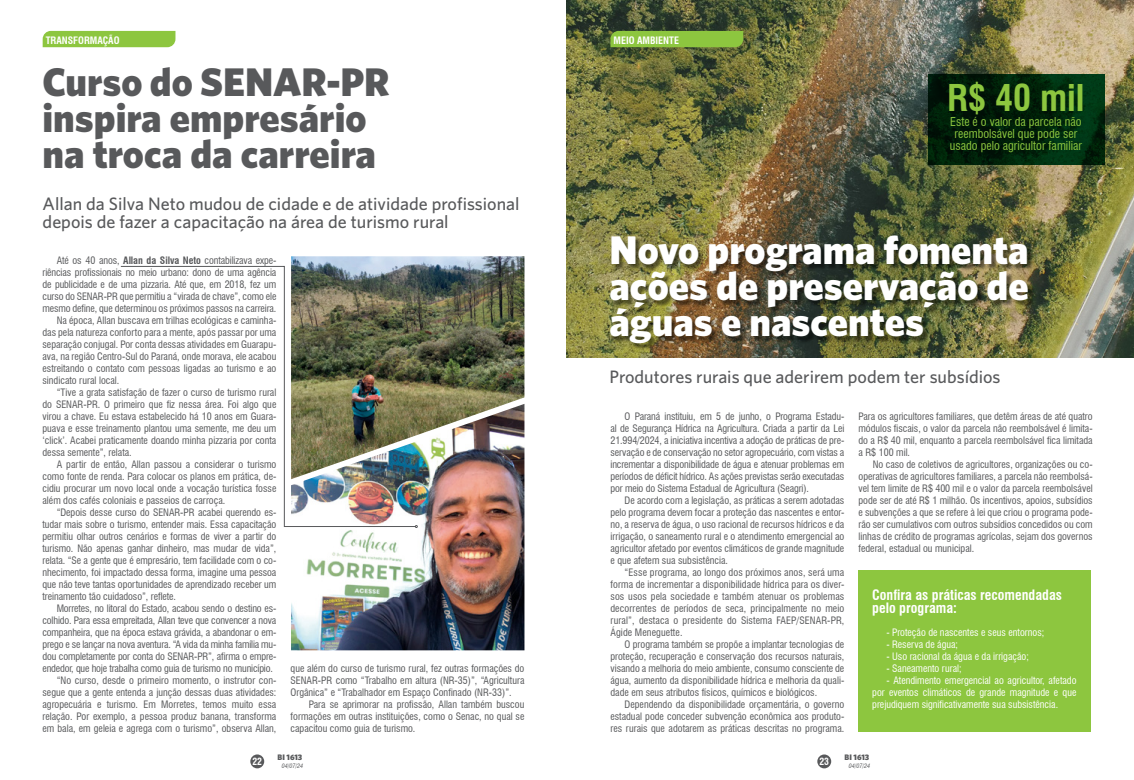
<style>
.page{position:relative;width:1134px;height:780px;background:#fff}
.page>*{position:absolute;margin:0;border:0;box-sizing:border-box;transform-origin:0 0}
.t1{font:900 40px/36px "Whitney HTF";color:#fff;text-align:justify}
.t2{font:900 40px/36px "Whitney HTF";color:#58595b}
.t3{font:700 condensed 36px "Swiss 721 BT";color:#8dc63f}
.t4{font:500 18px/18px "Whitney HTF";color:#58595b}
.t5{font:700 condensed 14px/12.7px "Swiss 721 BT";color:#fff}
.t6{font:condensed 12px/12px "Swiss 721 BT";color:#8dc63f;text-align:center}
.t7{font:condensed 10px/12px "Swiss 721 BT";color:#58595b;text-align:justify}
.t8{font:condensed 10px/12px "Swiss 721 BT";color:#fff;text-align:justify}
.t9{font:700 condensed 10px "Swiss 721 BT";color:#fff}
.t10{font:700 condensed 9.6px "Swiss 721 BT";color:#fff}
.t11{font:900 8px "Whitney HTF";color:#58595b}
.t12{font:italic condensed 6px "Swiss 721 BT";color:#58595b}
.s1{font-weight:700}
</style>
<div class="page">
<div style="left:250px;top:754px;width:14px;height:14px;background:#58595b;border-radius:50%"></div>
<div style="left:817px;top:754px;width:14px;height:14px;background:#58595b;border-radius:50%"></div>
<div style="left:43px;top:31px;width:132px;height:16px;background:#8dc63f"></div>
<img style="left:291px;top:479px;width:233px;height:171px">
<img style="left:291px;top:256px;width:233px;height:223px">
<img style="left:120px;top:266px;width:296px;height:261px">
<img style="left:567px;top:0;width:567px;height:357px">
<svg style="left:928px;top:74px;width:177px;height:91px;background:#00220a"></svg>
<div style="left:612px;top:238px;width:422px;height:112px;background:#000;opacity:.5"></div>
<div style="left:610px;top:31px;width:133px;height:16px;background:#8dc63f"></div>
<div style="left:858px;top:570px;width:233px;height:162px;background:#8dc63f"></div>
<p class="t9" style="left:46px;top:34px;width:75px">TRANSFORMAÇÃO</p>
<h1 class="t2" style="left:43px;top:63px;width:349px">Curso do SENAR-PR inspira empresário na troca da carreira</h1>
<h3 class="t4" style="left:43px;top:194px;width:478px">Allan da Silva Neto mudou de cidade e de atividade profissional depois de fazer a capacitação na área de turismo rural</h3>
<p class="t7" style="left:57px;top:254px;width:221px">Até os 40 anos, <span class="s1">Allan da Silva Neto</span> contabilizava expe-</p>
<p class="t7" style="left:43px;top:266px;width:235px">riências profissionais no meio urbano: dono de uma agência</p>
<p class="t7" style="left:43px;top:278px;width:235px">de publicidade e de uma pizzaria. Até que, em 2018, fez um</p>
<p class="t7" style="left:43px;top:290px;width:235px">curso do SENAR-PR que permitiu a “virada de chave”, como ele</p>
<p class="t7" style="left:43px;top:302px;width:235px">mesmo define, que determinou os próximos passos na carreira.</p>
<p class="t7" style="left:57px;top:314px;width:221px">Na época, Allan buscava em trilhas ecológicas e caminha-</p>
<p class="t7" style="left:43px;top:326px;width:235px">das pela natureza conforto para a mente, após passar por uma</p>
<p class="t7" style="left:43px;top:338px;width:235px">separação conjugal. Por conta dessas atividades em Guarapu-</p>
<p class="t7" style="left:43px;top:350px;width:235px">ava, na região Centro-Sul do Paraná, onde morava, ele acabou</p>
<p class="t7" style="left:43px;top:362px;width:235px">estreitando o contato com pessoas ligadas ao turismo e ao</p>
<p class="t7" style="left:43px;top:374px;width:78px">sindicato rural local.</p>
<p class="t7" style="left:57px;top:386px;width:221px">“Tive a grata satisfação de fazer o curso de turismo rural</p>
<p class="t7" style="left:43px;top:398px;width:235px">do SENAR-PR. O primeiro que fiz nessa área. Foi algo que</p>
<p class="t7" style="left:43px;top:410px;width:235px">virou a chave. Eu estava estabelecido há 10 anos em Guara-</p>
<p class="t7" style="left:43px;top:422px;width:235px">puava e esse treinamento plantou uma semente, me deu um</p>
<p class="t7" style="left:43px;top:434px;width:235px">‘click’. Acabei praticamente doando minha pizzaria por conta</p>
<p class="t7" style="left:43px;top:446px;width:91px">dessa semente”, relata.</p>
<p class="t7" style="left:57px;top:458px;width:221px">A partir de então, Allan passou a considerar o turismo</p>
<p class="t7" style="left:43px;top:470px;width:235px">como fonte de renda. Para colocar os planos em prática, de-</p>
<p class="t7" style="left:43px;top:482px;width:235px">cidiu procurar um novo local onde a vocação turística fosse</p>
<p class="t7" style="left:43px;top:494px;width:184px">além dos cafés coloniais e passeios de carroça.</p>
<p class="t7" style="left:57px;top:506px;width:221px">“Depois desse curso do SENAR-PR acabei querendo es-</p>
<p class="t7" style="left:43px;top:518px;width:235px">tudar mais sobre o turismo, entender mais. Essa capacitação</p>
<p class="t7" style="left:43px;top:530px;width:235px">permitiu olhar outros cenários e formas de viver a partir do</p>
<p class="t7" style="left:43px;top:542px;width:235px">turismo. Não apenas ganhar dinheiro, mas mudar de vida”,</p>
<p class="t7" style="left:43px;top:554px;width:235px">relata. “Se a gente que é empresário, tem facilidade com o co-</p>
<p class="t7" style="left:43px;top:566px;width:235px">nhecimento, foi impactado dessa forma, imagine uma pessoa</p>
<p class="t7" style="left:43px;top:578px;width:235px">que não teve tantas oportunidades de aprendizado receber um</p>
<p class="t7" style="left:43px;top:590px;width:135px">treinamento tão cuidadoso”, reflete.</p>
<p class="t7" style="left:57px;top:602px;width:221px">Morretes, no litoral do Estado, acabou sendo o destino es-</p>
<p class="t7" style="left:43px;top:614px;width:235px">colhido. Para essa empreitada, Allan teve que convencer a nova</p>
<p class="t7" style="left:43px;top:626px;width:235px">companheira, que na época estava grávida, a abandonar o em-</p>
<p class="t7" style="left:43px;top:638px;width:235px">prego e se lançar na nova aventura. “A vida da minha família mu-</p>
<p class="t7" style="left:43px;top:650px;width:235px">dou completamente por conta do SENAR-PR”, afirma o empre-</p>
<p class="t7" style="left:43px;top:662px;width:232px">endedor, que hoje trabalha como guia de turismo no município.</p>
<p class="t7" style="left:57px;top:674px;width:221px">“No curso, desde o primeiro momento, o instrutor con-</p>
<p class="t7" style="left:43px;top:686px;width:235px">segue que a gente entenda a junção dessas duas atividades:</p>
<p class="t7" style="left:43px;top:698px;width:235px">agropecuária e turismo. Em Morretes, temos muito essa</p>
<p class="t7" style="left:43px;top:710px;width:235px">relação. Por exemplo, a pessoa produz banana, transforma</p>
<p class="t7" style="left:43px;top:722px;width:235px">em bala, em geleia e agrega com o turismo”, observa Allan,</p>
<p class="t7" style="left:291px;top:662px;width:235px">que além do curso de turismo rural, fez outras formações do SENAR-PR como “Trabalho em altura (NR-35)”, “Agricultura Orgânica” e “Trabalhador em Espaço Confinado (NR-33)”.</p>
<p class="t7" style="left:291px;top:698px;width:235px;text-indent:18px">Para se aprimorar na profissão, Allan também buscou formações em outras instituições, como o Senac, no qual se capacitou como guia de turismo.</p>
<p class="t10" style="left:252px;top:755px;width:11px">22</p>
<p class="t11" style="left:278px;top:752px;width:26px">BI 1613</p>
<p class="t12" style="left:282px;top:762px;width:23px">04/07/24</p>
<p class="t9" style="left:614px;top:34px;width:67px">MEIO AMBIENTE</p>
<h2 class="t3" style="left:947px;top:77px;width:139px">R$ 40 mil</h2>
<p class="t6" style="left:950px;top:116px;width:134px">Este é o valor da parcela não reembolsável que pode ser usado pelo agricultor familiar</p>
<h1 class="t1" style="left:609px;top:231px;width:421px">Novo programa fomenta ações de preservação de águas e nascentes</h1>
<h3 class="t4" style="left:609px;top:367px;width:393px">Produtores rurais que aderirem podem ter subsídios</h3>
<p class="t7" style="left:610px;top:410px;width:235px;text-indent:14px">O Paraná instituiu, em 5 de junho, o Programa Estadu&shy;al de Segurança Hídrica na Agricultura. Criada a partir da Lei 21.994/2024, a iniciativa incentiva a adoção de práticas de pre&shy;servação e de conservação no setor agropecuário, com vistas a incrementar a disponibilidade de água e atenuar problemas em períodos de déficit hídrico. As ações previstas serão executadas por meio do Sistema Estadual de Agricultura (Seagri).</p>
<p class="t7" style="left:610px;top:494px;width:235px;text-indent:14px">De acordo com a legislação, as práticas a serem adotadas pelo programa devem focar a proteção das nascentes e entor&shy;no, a reserva de água, o uso racional de recursos hídricos e da irrigação, o saneamento rural e o atendimento emergencial ao agricultor afetado por eventos climáticos de grande magnitude e que afetem sua subsistência.</p>
<p class="t7" style="left:610px;top:566px;width:235px;text-indent:14px">“Esse programa, ao longo dos próximos anos, será uma forma de incrementar a disponibilidade hídrica para os diver&shy;sos usos pela sociedade e também atenuar os problemas decorrentes de períodos de seca, principalmente no meio rural”, destaca o presidente do Sistema FAEP/SENAR-PR, Ágide Meneguette.</p>
<p class="t7" style="left:610px;top:638px;width:235px;text-indent:14px">O programa também se propõe a implantar tecnologias de proteção, recuperação e conservação dos recursos naturais, visando a melhoria do meio ambiente, consumo consciente de água, aumento da disponibilidade hídrica e melhoria da quali&shy;dade em seus atributos físicos, químicos e biológicos.</p>
<p class="t7" style="left:610px;top:698px;width:235px;text-indent:14px">Dependendo da disponibilidade orçamentária, o governo estadual pode conceder subvenção econômica aos produto&shy;res rurais que adotarem as práticas descritas no programa.</p>
<p class="t7" style="left:858px;top:410px;width:236px">Para os agricultores familiares, que detêm áreas de até quatro módulos fiscais, o valor da parcela não reembolsável é limita&shy;do a R$ 40 mil, enquanto a parcela reembolsável fica limitada a R$ 100 mil.</p>
<p class="t7" style="left:858px;top:458px;width:236px;text-indent:14px">No caso de coletivos de agricultores, organizações ou co&shy;operativas de agricultores familiares, a parcela não reembolsá&shy;vel tem limite de R$ 400 mil e o valor da parcela reembolsável pode ser de até R$ 1 milhão. Os incentivos, apoios, subsídios e subvenções a que se refere à lei que criou o programa pode&shy;rão ser cumulativos com outros subsídios concedidos ou com linhas de crédito de programas agrícolas, sejam dos governos federal, estadual ou municipal.</p>
<h3 class="t5" style="left:872px;top:589px;width:191px">Confira as práticas recomendadas pelo programa:</h3>
<p class="t8" style="left:886px;top:626px;width:159px">- Proteção de nascentes e seus entornos;</p>
<p class="t8" style="left:886px;top:638px;width:73px">- Reserva de água;</p>
<p class="t8" style="left:886px;top:650px;width:144px">- Uso racional da água e da irrigação;</p>
<p class="t8" style="left:886px;top:662px;width:77px">- Saneamento rural;</p>
<p class="t8" style="left:872px;top:674px;width:206px;text-indent:14px">- Atendimento emergencial ao agricultor, afetado por eventos climáticos de grande magnitude e que prejudiquem significativamente sua subsistência.</p>
<p class="t10" style="left:819px;top:755px;width:11px">23</p>
<p class="t11" style="left:844px;top:752px;width:26px">BI 1613</p>
<p class="t12" style="left:849px;top:762px;width:23px">04/07/24</p>
</div>
